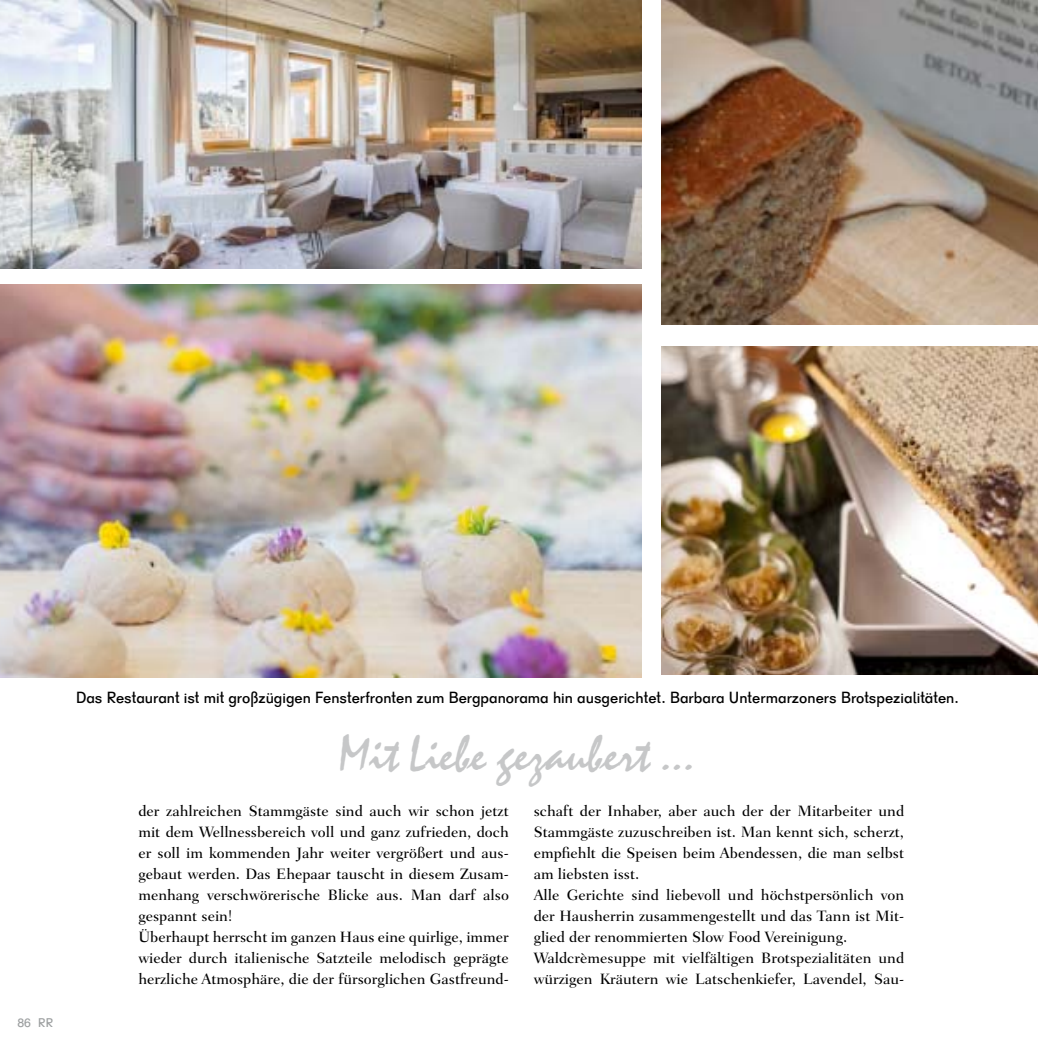
<style>
.page{position:relative;width:1038px;height:1043px;background:#fff}
.page>*{position:absolute;margin:0;border:0;box-sizing:border-box;transform-origin:0 0}
.t1{font:49px "Mistral Com";color:#c6c7c8}
.t2{font:15.75px "Schulbuch Bayern OT";color:#000}
.t3{font:500 15.22px/21px "Fairfield LT Std";color:#000}
.t4{font:12.25px "Schulbuch Bayern OT";color:#9b9e9f}
</style>
<div class="page">
<img style="left:0;top:284px;width:641px;height:393px">
<img style="left:0;top:1px;width:641px;height:267px">
<img style="left:661px;top:1px;width:377px;height:324px">
<img style="left:661px;top:346px;width:377px;height:328px">
<p class="t4" style="left:17px;top:1015px;width:37px">86 RR</p>
<p class="t2" style="left:76px;top:688px;width:884px">Das Restaurant ist mit großzügigen Fensterfronten zum Bergpanorama hin ausgerichtet. Barbara Untermarzoners Brotspezialitäten.</p>
<h1 class="t1" style="left:340px;top:734px;width:357px">Mit Liebe gezaubert ...</h1>
<p class="t3" style="left:138px;top:800px;width:372px">der zahlreichen Stammgäste sind auch wir schon jetzt mit dem Wellnessbereich voll und ganz zufrieden, doch er soll im kommenden Jahr weiter vergrößert und aus&shy;gebaut werden. Das Ehepaar tauscht in diesem Zusam&shy;menhang verschwörerische Blicke aus. Man darf also gespannt sein!<br>Überhaupt herrscht im ganzen Haus eine quirlige, immer wieder durch italienische Satzteile melodisch geprägte herzliche Atmosphäre, die der fürsorglichen Gastfreund-</p>
<p class="t3" style="left:534px;top:800px;width:372px">schaft der Inhaber, aber auch der der Mitarbeiter und Stammgäste zuzuschreiben ist. Man kennt sich, scherzt, empfiehlt die Speisen beim Abendessen, die man selbst am liebsten isst.<br>Alle Gerichte sind liebevoll und höchstpersönlich von der Hausherrin zusammengestellt und das Tann ist Mit&shy;glied der renommierten Slow Food Vereinigung.<br>Waldcrèmesuppe mit vielfältigen Brotspezialitäten und würzigen Kräutern wie Latschenkiefer, Lavendel, Sau-</p>
</div>
